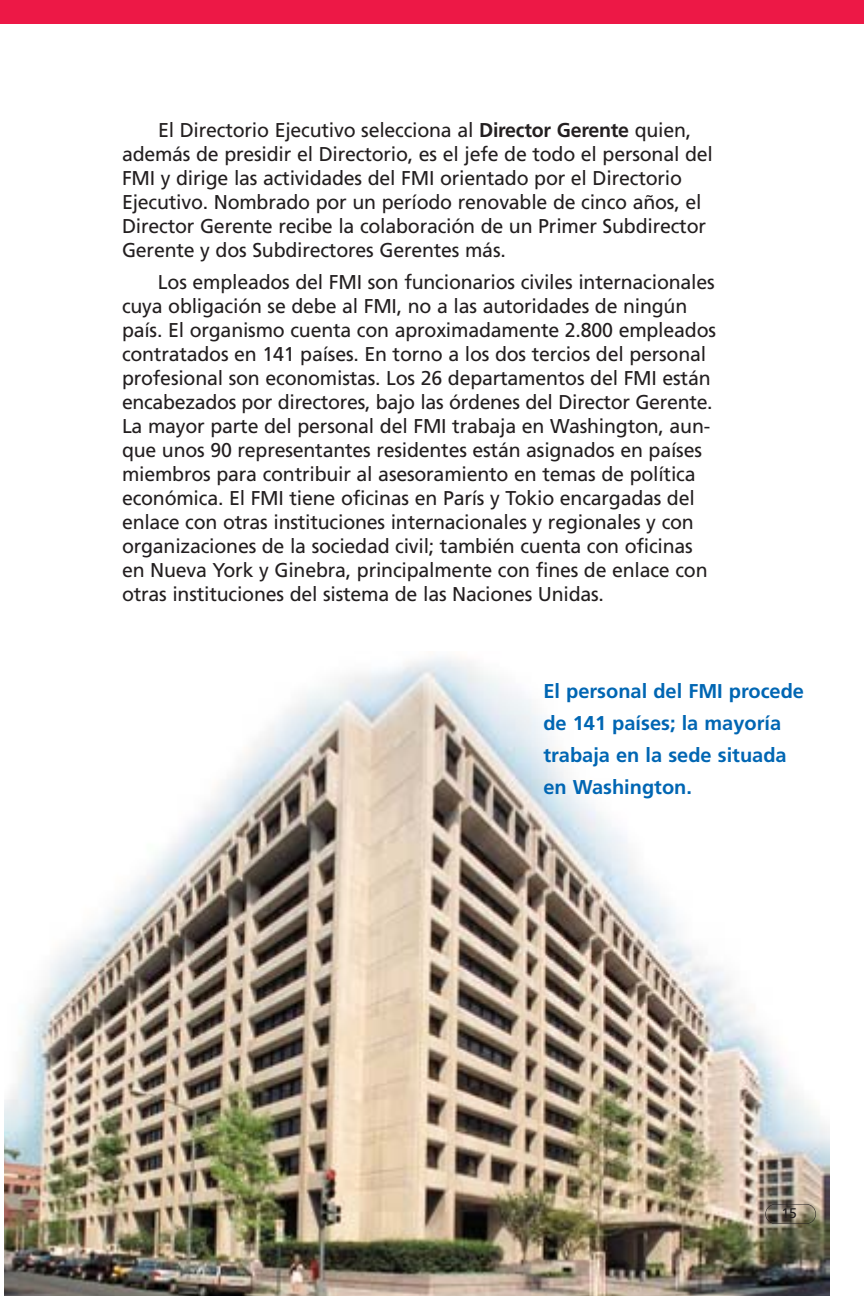
<style>
.page{position:relative;width:864px;height:1296px;background:#fff}
.page>*{position:absolute;margin:0;border:0;box-sizing:border-box;transform-origin:0 0}
.t1{font:20px/24px "Frutiger";letter-spacing:-.01em;color:#231f20}
.t2{font:700 20px/32px "Frutiger";color:#0066b3}
.t3{font:14px "Frutiger";color:#231f20}
.s1{font-weight:700}
</style>
<div class="page">
<img style="left:4px;top:657px;width:826px;height:639px">
<div style="left:765px;top:1204px;width:51px;height:20px;border:1px solid #231f20;border-radius:10px"></div>
<div style="left:0;top:0;width:864px;height:24px;background:#ed1846"></div>
<p class="t1" style="left:122px;top:120px;width:592px;text-indent:36px">El Directorio Ejecutivo selecciona al <span class="s1">Director Gerente</span> quien, además de presidir el Directorio, es el jefe de todo el personal del FMI y dirige las actividades del FMI orientado por el Directorio Ejecutivo. Nombrado por un período renovable de cinco años, el Director Gerente recibe la colaboración de un Primer Subdirector Gerente y dos Subdirectores Gerentes más.</p>
<p class="t1" style="left:122px;top:272px;width:596px;text-indent:36px">Los empleados del FMI son funcionarios civiles internacionales cuya obligación se debe al FMI, no a las autoridades de ningún país. El organismo cuenta con aproximadamente 2.800 empleados contratados en 141 países. En torno a los dos tercios del personal profesional son economistas. Los 26 departamentos del FMI están encabezados por directores, bajo las órdenes del Director Gerente.<br>La mayor parte del personal del FMI trabaja en Washington, aun&shy;que unos 90 representantes residentes están asignados en países miembros para contribuir al asesoramiento en temas de política económica. El FMI tiene oficinas en París y Tokio encargadas del enlace con otras instituciones internacionales y regionales y con organizaciones de la sociedad civil; también cuenta con oficinas en Nueva York y Ginebra, principalmente con fines de enlace con otras instituciones del sistema de las Naciones Unidas.</p>
<p class="t2" style="left:543px;top:676px;width:262px">El personal del FMI procede de 141 países; la mayoría trabaja en la sede situada en Washington.</p>
<p class="t3" style="left:782px;top:1207px;width:17px">15</p>
</div>
